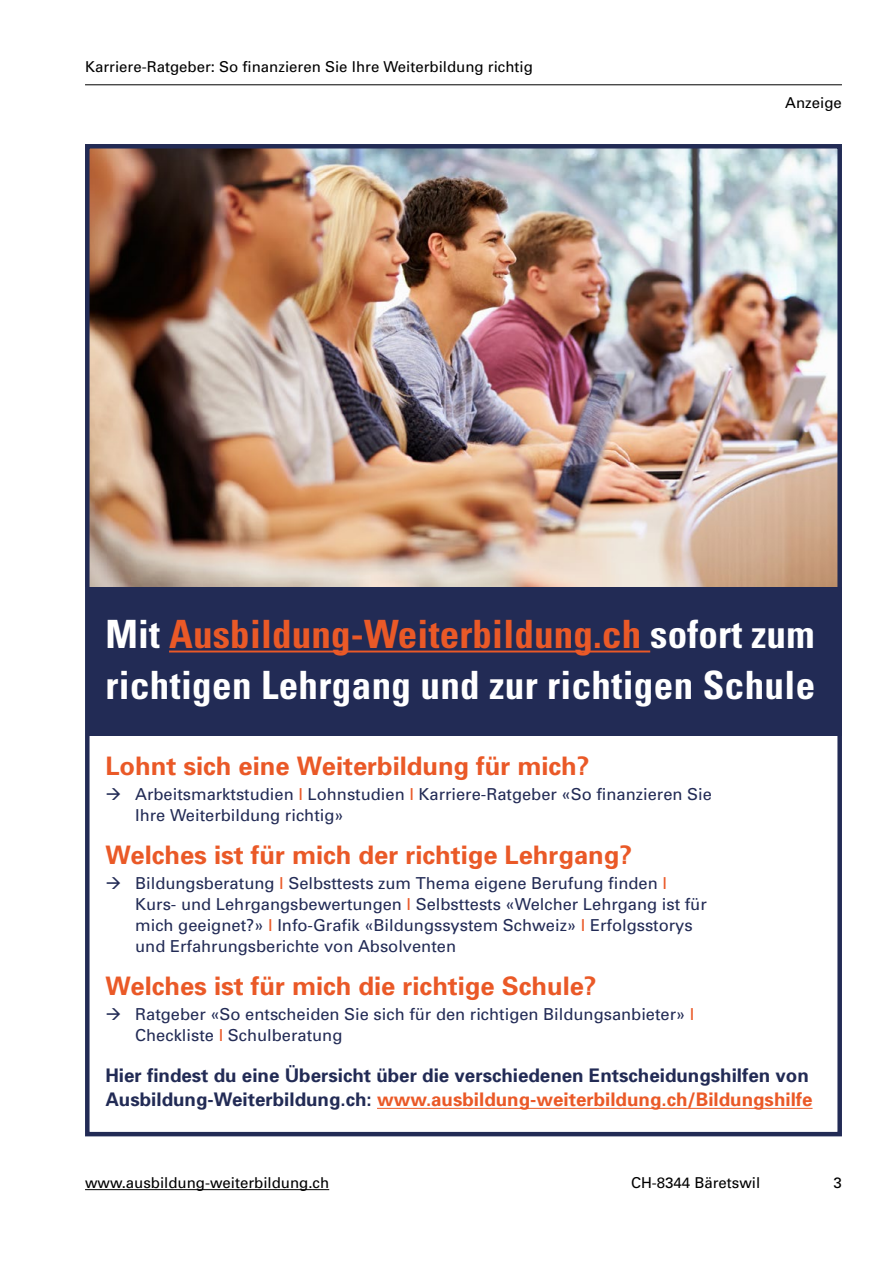
<style>
.page{position:relative;width:893px;height:1263px;background:#fff}
.page>*{position:absolute;margin:0;border:0;box-sizing:border-box;transform-origin:0 0}
.t1{font:700 condensed 39px/51px "Univers";letter-spacing:.01em;color:#fff}
.t2{font:700 25.5px "Univers";color:#ea5927}
.t3{font:700 18.75px/24px "Univers";color:#222b55}
.t4{font:16.5px/21px "Univers";color:#222b55}
.t5{font:15px "Univers";color:#000}
.s1{color:#ea5927}
</style>
<div class="page">
<hr style="left:85px;top:84px;width:757px;height:1px;background:#000">
<hr style="left:85px;top:1189px;width:244px;height:1px;background:#000">
<img style="left:90px;top:149px;width:747px;height:438px">
<div style="left:86px;top:587px;width:756px;height:149px;background:#222b55"></div>
<hr style="left:169px;top:650px;width:481px;height:2px;background:#ea5927">
<hr style="left:377px;top:1108px;width:435px;height:1px;background:#ea5927">
<div style="left:85px;top:144px;width:757px;height:992px;border:4px solid #222b55"></div>
<p class="t5" style="left:85px;top:58px;width:449px">Karriere-Ratgeber: So finanzieren Sie Ihre Weiterbildung richtig</p>
<p class="t5" style="left:785px;top:94px;width:58px">Anzeige</p>
<h1 class="t1" style="left:105px;top:608px;width:711px">Mit <span class="s1">Ausbildung-Weiterbildung.ch</span> sofort zum richtigen Lehrgang und zur richtigen Schule</h1>
<h2 class="t2" style="left:105px;top:751px;width:486px">Lohnt sich eine Weiterbildung für mich?</h2>
<p class="t4" style="left:135px;top:784px;width:578px;text-indent:-30px">→ Arbeitsmarktstudien <span class="s1">I</span> Lohnstudien <span class="s1">I</span> Karriere-Ratgeber «So finanzieren Sie<br>Ihre Weiterbildung richtig»</p>
<h2 class="t2" style="left:105px;top:840px;width:528px">Welches ist für mich der richtige Lehrgang?</h2>
<p class="t4" style="left:135px;top:873px;width:573px;text-indent:-30px">→ Bildungsberatung <span class="s1">I</span> Selbsttests zum Thema eigene Berufung finden <span class="s1">I </span>Kurs- und Lehrgangsbewertungen <span class="s1">I</span> Selbsttests «Welcher Lehrgang ist für mich geeignet?» <span class="s1">I</span> Info-Grafik «Bildungssystem Schweiz» <span class="s1">I</span> Erfolgsstorys und Erfahrungsberichte von Absolventen</p>
<h2 class="t2" style="left:105px;top:971px;width:493px">Welches ist für mich die richtige Schule?</h2>
<p class="t4" style="left:135px;top:1004px;width:561px;text-indent:-30px">→ Ratgeber «So entscheiden Sie sich für den richtigen Bildungsanbieter» <span class="s1">I<br></span>Checkliste <span class="s1">I</span> Schulberatung</p>
<p class="t3" style="left:105px;top:1064px;width:709px">Hier findest du eine Übersicht über die verschiedenen Entscheidungshilfen von<br>Ausbildung-Weiterbildung.ch: <span class="s1">www.ausbildung-weiterbildung.ch/Bildungshilfe</span></p>
<p class="t5" style="left:85px;top:1174px;width:246px">www.ausbildung-weiterbildung.ch</p>
<p class="t5" style="left:631px;top:1174px;width:131px">CH-8344 Bäretswil</p>
<p class="t5" style="left:834px;top:1174px;width:10px">3</p>
</div>
